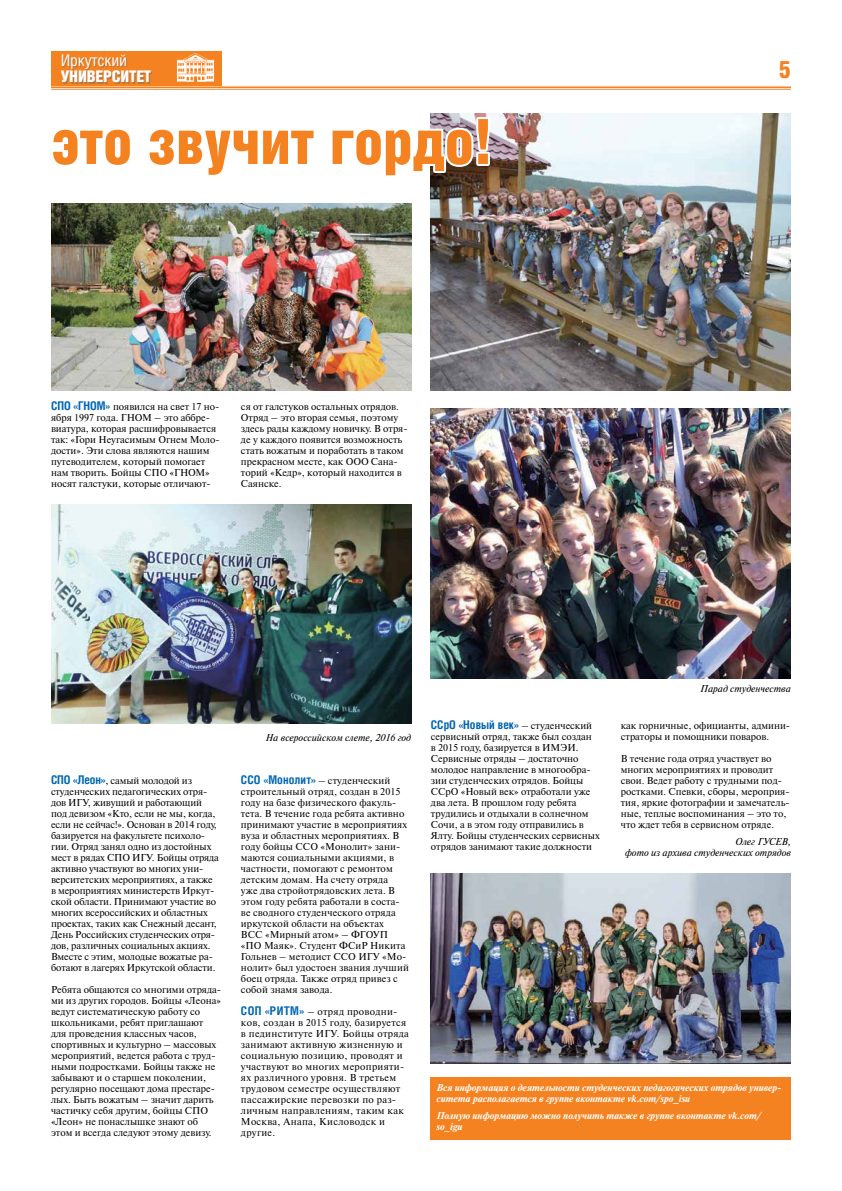
<style>
.page{position:relative;width:842px;height:1191px;background:#fff}
.page>*{position:absolute;margin:0;border:0;box-sizing:border-box;transform-origin:0 0}
.t1{font:900 61.8px "Helios Cond";letter-spacing:-.01em;color:#f58220}
.t2{font:900 24px "Helios Cond";color:#f58220}
.t3{font:900 16.1px "Helios Cond";letter-spacing:-.01em;color:#fff}
.t4{font:16.1px "Helios Cond";letter-spacing:-.01em;color:#fff}
.t5{font:700 12px "Helios Cond";color:#0066b3}
.t6{font:10px/11px "Newton C";color:#000}
.t7{font:10px/11px "Newton C";letter-spacing:.03em;color:#000}
.t8{font:italic 700 10px/11px "Newton C";color:#fff}
.t9{font:italic 10px/11px "Newton C";color:#000;text-align:right}
.s1{font-family:"Helios Cond";font-weight:700;font-size:12px;color:#0066b3}
.s2{font-family:"Newton C";font-weight:400;font-size:10px;color:#000}
</style>
<div class="page">
<hr style="left:51px;top:86px;width:740px;height:2px;background:#f58220">
<hr style="left:51px;top:89px;width:740px;height:1px;background:#f58220">
<img style="left:431px;top:113px;width:360px;height:277px">
<svg style="left:430px;top:115px;width:62px;height:64px"></svg>
<img style="left:51px;top:203px;width:360px;height:187px">
<img style="left:51px;top:505px;width:360px;height:218px">
<div style="left:431px;top:1077px;width:360px;height:63px;background:#f58220"></div>
<img style="left:431px;top:408px;width:360px;height:270px">
<img style="left:431px;top:873px;width:360px;height:191px">
<div style="left:51px;top:51px;width:170px;height:34px;background:#f58220"></div>
<div style="left:62px;top:56px;width:90px;height:28px;background:#004b88;opacity:.25"></div>
<img style="left:176px;top:53px;width:39px;height:29px">
<h3 class="t4" style="left:61px;top:51px;width:68px">Иркутский</h3>
<h3 class="t3" style="left:61px;top:67px;width:92px">УНИВЕРСИТЕТ</h3>
<h1 class="t1" style="left:51px;top:107px;width:444px">это звучит гордо!</h1>
<p class="t6" style="left:51px;top:401px;width:170px"><span class="s1">СПО «ГНОМ»</span> появился на свет 17 но&shy;ября 1997 года. ГНОМ – это аббре&shy;виатура, которая расшифровывается так: «Гори Неугасимым Огнем Моло&shy;дости». Эти слова являются нашим путеводителем, который помогает нам творить. Бойцы СПО «ГНОМ» носят галстуки, которые отличают-</p>
<p class="t6" style="left:241px;top:401px;width:168px">ся от галстуков остальных отрядов.<br>Отряд – это вторая семья, поэтому здесь рады каждому новичку. В отря&shy;де у каждого появится возможность стать вожатым и поработать в таком прекрасном месте, как ООО Сана&shy;торий «Кедр», который находится в<br>Саянске.</p>
<h2 class="t2" style="left:779px;top:56px;width:14px">5</h2>
<p class="t9" style="left:700px;top:683px;width:92px">Парад студенчества</p>
<p class="t6" style="left:51px;top:775px;width:169px"><span class="s1">СПО «Леон»</span>, самый молодой из студенческих педагогических отря&shy;дов ИГУ, живущий и работающий под девизом «Кто, если не мы, когда, если не сейчас!». Основан в 2014 году, базируется на факультете психоло&shy;гии. Отряд занял одно из достойных мест в рядах СПО ИГУ. Бойцы отряда активно участвуют во многих уни&shy;верситетских мероприятиях, а также в мероприятиях министерств Иркут&shy;ской области. Принимают участие во многих всероссийских и областных проектах, таких как Снежный десант, День Российских студенческих отря&shy;дов, различных социальных акциях.<br>Вместе с этим, молодые вожатые ра&shy;ботают в лагерях Иркутской области.</p>
<p class="t6" style="left:51px;top:984px;width:172px">Ребята общаются со многими отряда&shy;ми из других городов. Бойцы «Леона» ведут систематическую работу со школьниками, ребят приглашают для проведения классных часов, спортивных и культурно – массовых мероприятий, ведется работа с труд&shy;ными подростками. Бойцы также не забывают и о старшем поколении, регулярно посещают дома престаре&shy;лых. Быть вожатым – значит дарить частичку себя другим, бойцы СПО «Леон» не понаслышке знают об этом и всегда следуют этому девизу.</p>
<p class="t9" style="left:266px;top:732px;width:147px">На всероссийском слете, 2016 год</p>
<p class="t6" style="left:241px;top:775px;width:169px"><span class="s1">ССО «Монолит»</span> – студенческий строительный отряд, создан в 2015 году на базе физического факуль&shy;тета. В течение года ребята активно принимают участие в мероприятиях вуза и областных мероприятиях. В году бойцы ССО «Монолит» зани&shy;маются социальными акциями, в частности, помогают с ремонтом детским домам. На счету отряда<br>уже два стройотрядовских лета. В этом году ребята работали в соста&shy;ве сводного студенческого отряда иркутской области на объектах<br>ВСС «Мирный атом» – ФГОУП «ПО Маяк». Студент ФСиР Никита<br>Гольнев – методист ССО ИГУ «Мо&shy;нолит» был удостоен звания лучший боец отряда. Также отряд привез с собой знамя завода.</p>
<p class="t7" style="left:241px;top:1006px;width:169px"><span class="s1">СОП «РИТМ»</span> – отряд проводни&shy;ков, создан в 2015 году, базируется в пединституте ИГУ. Бойцы отряда занимают активную жизненную и социальную позицию, проводят и участвуют во многих мероприяти&shy;ях различного уровня. В третьем трудовом семестре осуществляют пассажирские перевозки по раз&shy;личным направлениям, таким как<br>Москва, Анапа, Кисловодск и другие.</p>
<p class="t5" style="left:431px;top:718px;width:163px">ССрО «Новый век» <span class="s2">– студенческий</span></p>
<p class="t6" style="left:431px;top:731px;width:170px">сервисный отряд, также был создан<br>в 2015 году, базируется в ИМЭИ.<br>Сервисные отряды – достаточно молодое направление в многообра&shy;зии студенческих отрядов. Бойцы<br>ССрО «Новый век» отработали уже два лета. В прошлом году ребята трудились и отдыхали в солнечном<br>Сочи, а в этом году отправились в<br>Ялту. Бойцы студенческих сервисных отрядов занимают такие должности</p>
<p class="t6" style="left:621px;top:720px;width:171px">как горничные, официанты, админи&shy;страторы и помощники поваров.</p>
<p class="t6" style="left:621px;top:753px;width:170px">В течение года отряд участвует во многих мероприятиях и проводит свои. Ведет работу с трудными под&shy;ростками. Спевки, сборы, мероприя&shy;тия, яркие фотографии и замечатель&shy;ные, теплые воспоминания – это то, что ждет тебя в сервисном отряде.</p>
<p class="t9" style="left:625px;top:836px;width:167px">Олег ГУСЕВ,<br>фото из архива студенческих отрядов</p>
<p class="t8" style="left:437px;top:1082px;width:346px">Вся информация о деятельности студенческих педагогических отрядов универ&shy;ситета располагается в группе вконтакте vk.com/spo_isu</p>
<p class="t8" style="left:437px;top:1110px;width:326px">Полную информацию можно получить также в группе вконтакте vk.com/ so_igu</p>
</div>
